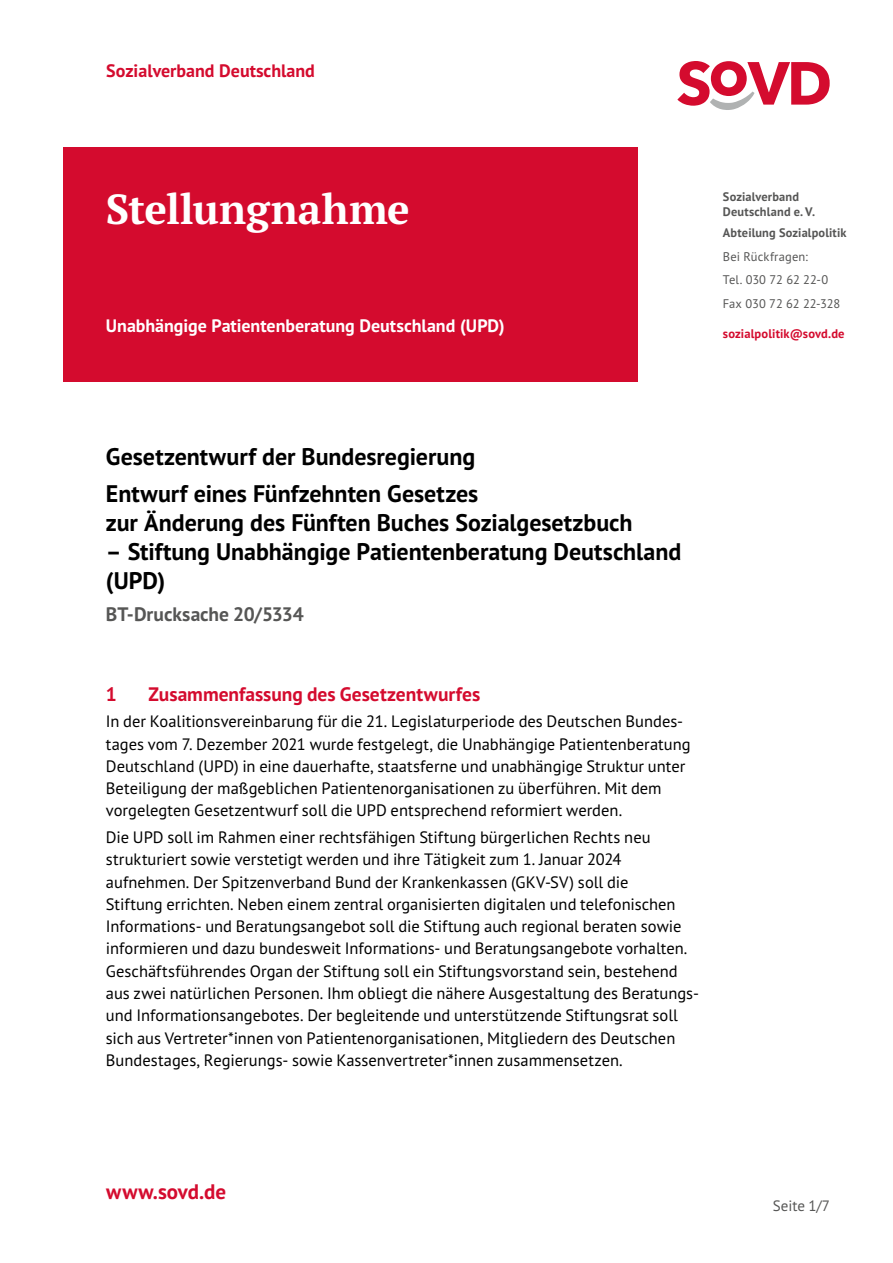
<style>
.page{position:relative;width:893px;height:1263px;background:#fff}
.page>*{position:absolute;margin:0;border:0;box-sizing:border-box;transform-origin:0 0}
.t1{font:700 42px "PT Serif Pro";color:#fff}
.t2{font:700 24px/28.8px "PT Sans Pro";letter-spacing:-.005em;color:#000}
.t3{font:700 21px "PT Sans Pro";color:#d40b2e}
.t4{font:700 19.5px "PT Sans Pro";color:#d40b2e}
.t5{font:700 19.5px "PT Sans Pro";letter-spacing:-.005em;color:#565655}
.t6{font:700 18px "PT Sans Pro";color:#fff}
.t7{font:700 18px "PT Sans Pro";color:#d40b2e}
.t8{font:16.5px/22.4px "PT Sans Pro";color:#000}
.t9{font:15px "PT Sans Pro";color:#565655}
.t10{font:12.6px/23.5px "PT Sans Pro";color:#565655}
.t11{font:700 12.6px "PT Sans Pro";letter-spacing:.01em;color:#d40b2e}
.t12{font:700 12.3px/14.9px "PT Sans Pro";letter-spacing:.01em;color:#565655}
</style>
<div class="page">
<svg style="left:677px;top:61px;width:153px;height:49px"></svg>
<div style="left:64px;top:147px;width:574px;height:234px;background:#d40b2e"></div>
<p class="t7" style="left:106px;top:59px;width:210px">Sozialverband Deutschland</p>
<h1 class="t1" style="left:106px;top:181px;width:305px">Stellungnahme</h1>
<p class="t6" style="left:106px;top:313px;width:400px">Unabhängige Patientenberatung Deutschland (UPD)</p>
<p class="t12" style="left:723px;top:189px;width:94px">Sozialverband<br>Deutschland e. V.</p>
<p class="t12" style="left:723px;top:225px;width:125px">Abteilung Sozialpolitik</p>
<p class="t10" style="left:723px;top:244px;width:119px">Bei Rückfragen:<br>Tel. 030 72 62 22-0<br>Fax 030 72 62 22-328</p>
<p class="t11" style="left:723px;top:325px;width:123px">sozialpolitik@sovd.de</p>
<h1 class="t2" style="left:106px;top:442px;width:371px">Gesetzentwurf der Bundesregierung</h1>
<h1 class="t2" style="left:106px;top:479px;width:528px">Entwurf eines Fünfzehnten Gesetzes<br>zur Änderung des Fünften Buches Sozialgesetzbuch</h1>
<h1 class="t2" style="left:106px;top:537px;width:577px">– Stiftung Unabhängige Patientenberatung Deutschland (UPD)</h1>
<p class="t5" style="left:106px;top:601px;width:199px">BT-Drucksache 20/5334</p>
<h2 class="t4" style="left:106px;top:681px;width:13px">1</h2>
<h2 class="t4" style="left:148px;top:681px;width:333px">Zusammenfassung des Gesetzentwurfes</h2>
<p class="t8" style="left:106px;top:710px;width:586px">In der Koalitionsvereinbarung für die 21. Legislaturperiode des Deutschen Bundes&shy;tages vom 7. Dezember 2021 wurde festgelegt, die Unabhängige Patientenberatung Deutschland (UPD) in eine dauerhafte, staatsferne und unabhängige Struktur unter Beteiligung der maßgeblichen Patientenorganisationen zu überführen. Mit dem vorgelegten Gesetzentwurf soll die UPD entsprechend reformiert werden.</p>
<p class="t8" style="left:106px;top:826px;width:594px">Die UPD soll im Rahmen einer rechtsfähigen Stiftung bürgerlichen Rechts neu strukturiert sowie verstetigt werden und ihre Tätigkeit zum 1. Januar 2024 aufnehmen. Der Spitzenverband Bund der Krankenkassen (GKV-SV) soll die<br>Stiftung errichten. Neben einem zentral organisierten digitalen und telefonischen Informations- und Beratungsangebot soll die Stiftung auch regional beraten sowie informieren und dazu bundesweit Informations- und Beratungsangebote vorhalten.<br>Geschäftsführendes Organ der Stiftung soll ein Stiftungsvorstand sein, bestehend aus zwei natürlichen Personen. Ihm obliegt die nähere Ausgestaltung des Beratungs&shy;und Informationsangebotes. Der begleitende und unterstützende Stiftungsrat soll sich aus Vertreter*innen von Patientenorganisationen, Mitgliedern des Deutschen Bundestages, Regierungs- sowie Kassenvertreter*innen zusammensetzen.</p>
<p class="t3" style="left:106px;top:1178px;width:121px">www.sovd.de</p>
<p class="t9" style="left:773px;top:1196px;width:59px">Seite 1/7</p>
</div>
